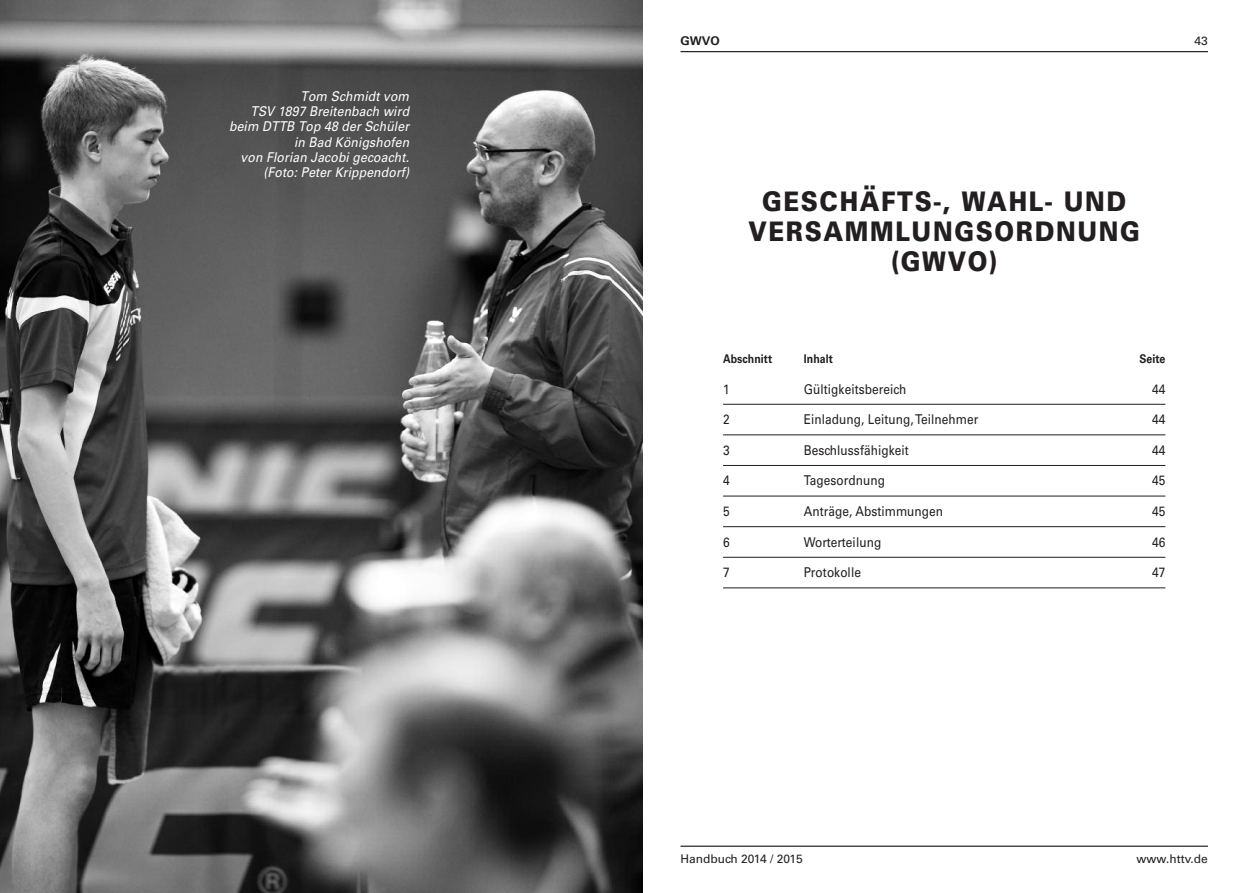
<style>
.page{position:relative;width:1259px;height:893px;background:#fff}
.page>*{position:absolute;margin:0;border:0;box-sizing:border-box;transform-origin:0 0}
.t1{font:900 27px/30px "Univers LT Std";letter-spacing:.065em;color:#231f20;text-align:center;scale:.88 1}
.t2{font:13.5px "Univers LT Std";letter-spacing:.005em;color:#231f20;scale:.88 1}
.t3{font:italic 13.5px/15.3px "Univers LT Std";letter-spacing:.01em;color:#fff;text-align:right;scale:.9 1}
.t4{font:12px "Univers LT Std";color:#231f20}
.t5{font:700 12px "Univers LT Std";letter-spacing:.005em;color:#231f20;scale:.88 1}
.t6{font:700 12px "Univers LT Std";letter-spacing:.005em;color:#231f20}
</style>
<div class="page">
<hr style="left:723px;top:404px;width:442px;height:1px;background:#231f20">
<hr style="left:723px;top:434px;width:442px;height:1px;background:#231f20">
<hr style="left:723px;top:465px;width:442px;height:1px;background:#231f20">
<hr style="left:723px;top:496px;width:442px;height:1px;background:#231f20">
<hr style="left:723px;top:526px;width:442px;height:1px;background:#231f20">
<hr style="left:723px;top:557px;width:442px;height:1px;background:#231f20">
<hr style="left:723px;top:587px;width:442px;height:1px;background:#231f20">
<hr style="left:680px;top:846px;width:528px;height:1px;background:#231f20">
<hr style="left:680px;top:51px;width:528px;height:1px;background:#231f20">
<img style="left:0;top:0;width:642px;height:893px">
<p class="t3" style="left:229px;top:89px;width:201px">Tom Schmidt vom<br>TSV 1897 Breitenbach wird beim DTTB Top 48 der Schüler in Bad Königshofen<br>von Florian Jacobi gecoacht. (Foto: Peter Krippendorf)</p>
<p class="t6" style="left:680px;top:36px;width:41px">GWVO</p>
<p class="t4" style="left:1194px;top:36px;width:15px">43</p>
<h1 class="t1" style="left:748px;top:189px;width:446px">GESCHÄFTS-, WAHL- UND<br>VERSAMMLUNGSORDNUNG (GWVO)</h1>
<p class="t5" style="left:723px;top:354px;width:57px">Abschnitt</p>
<p class="t5" style="left:804px;top:354px;width:35px">Inhalt</p>
<p class="t5" style="left:1139px;top:354px;width:31px">Seite</p>
<p class="t2" style="left:723px;top:384px;width:9px">1</p>
<p class="t2" style="left:804px;top:384px;width:118px">Gültigkeitsbereich</p>
<p class="t2" style="left:1152px;top:384px;width:17px">44</p>
<p class="t2" style="left:723px;top:414px;width:9px">2</p>
<p class="t2" style="left:804px;top:414px;width:200px">Einladung, Leitung,Teilnehmer</p>
<p class="t2" style="left:1152px;top:414px;width:17px">44</p>
<p class="t2" style="left:723px;top:445px;width:9px">3</p>
<p class="t2" style="left:804px;top:445px;width:121px">Beschlussfähigkeit</p>
<p class="t2" style="left:1152px;top:445px;width:17px">44</p>
<p class="t2" style="left:723px;top:476px;width:9px">4</p>
<p class="t2" style="left:804px;top:476px;width:94px">Tagesordnung</p>
<p class="t2" style="left:1152px;top:476px;width:17px">45</p>
<p class="t2" style="left:723px;top:506px;width:9px">5</p>
<p class="t2" style="left:804px;top:506px;width:160px">Anträge, Abstimmungen</p>
<p class="t2" style="left:1152px;top:506px;width:17px">45</p>
<p class="t2" style="left:723px;top:537px;width:9px">6</p>
<p class="t2" style="left:804px;top:537px;width:89px">Worterteilung</p>
<p class="t2" style="left:1152px;top:537px;width:17px">46</p>
<p class="t2" style="left:723px;top:567px;width:9px">7</p>
<p class="t2" style="left:804px;top:567px;width:66px">Protokolle</p>
<p class="t2" style="left:1152px;top:567px;width:17px">47</p>
<p class="t4" style="left:680px;top:855px;width:124px">Handbuch 2014 / 2015</p>
<p class="t4" style="left:1136px;top:855px;width:73px">www.httv.de</p>
</div>
